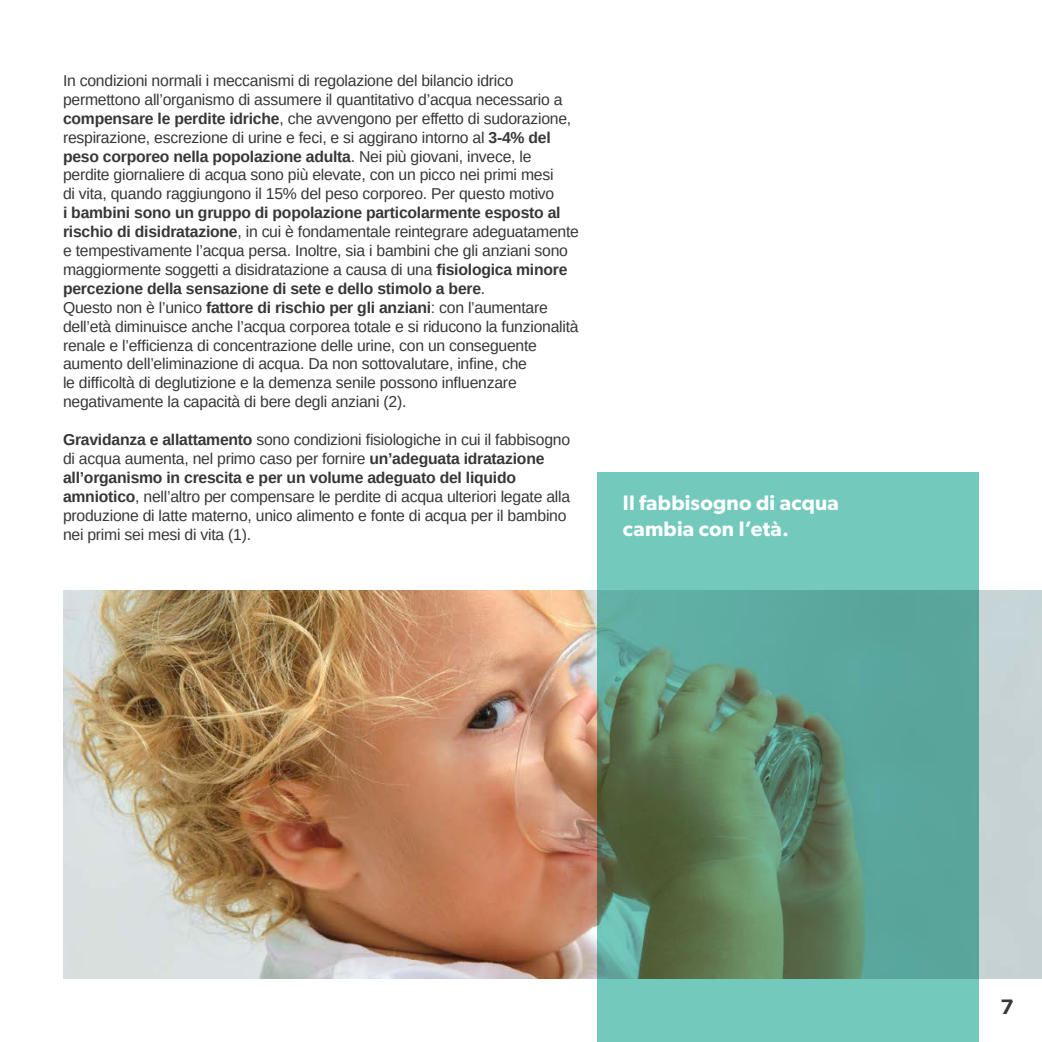
<style>
.page{position:relative;width:1042px;height:1042px;background:#fff}
.page>*{position:absolute;margin:0;border:0;box-sizing:border-box;transform-origin:0 0}
.t1{font:600 21px/25.2px "Gibson";letter-spacing:.01em;color:#fff}
.t2{font:600 21px "Gibson";color:#373736}
.t3{font:15.75px/18.9px "Arimo";letter-spacing:-.015em;color:#373736}
.s1{font-weight:700}
</style>
<div class="page">
<img style="left:63px;top:590px;width:976px;height:389px">
<svg style="left:598px;top:472px;width:381px;height:567px;background:#63a390"></svg>
<hr style="left:0;top:0;width:2px;height:1042px;background:#373736">
<hr style="left:1039px;top:0;width:3px;height:1042px;background:#373736">
<hr style="left:0;top:0;width:1042px;height:2px;background:#373736">
<hr style="left:0;top:1039px;width:1042px;height:3px;background:#373736">
<p class="t3" style="left:63px;top:71px;width:510px">In condizioni normali i meccanismi di regolazione del bilancio idrico permettono all’organismo di assumere il quantitativo d’acqua necessario a <span class="s1">compensare le perdite idriche</span>, che avvengono per effetto di sudorazione, respirazione, escrezione di urine e feci, e si aggirano intorno al <span class="s1">3-4% del peso corporeo nella popolazione adulta</span>. Nei più giovani, invece, le perdite giornaliere di acqua sono più elevate, con un picco nei primi mesi<br>di vita, quando raggiungono il 15% del peso corporeo. Per questo motivo</p>
<p class="t3" style="left:63px;top:203px;width:517px"><span class="s1">i bambini sono un gruppo di popolazione particolarmente esposto al rischio di disidratazione</span>, in cui è fondamentale reintegrare adeguatamente e tempestivamente l’acqua persa. Inoltre, sia i bambini che gli anziani sono maggiormente soggetti a disidratazione a causa di una <span class="s1">fisiologica minore percezione della sensazione di sete e dello stimolo a bere</span>.<br>Questo non è l’unico <span class="s1">fattore di rischio per gli anziani</span>: con l’aumentare dell’età diminuisce anche l’acqua corporea totale e si riducono la funzionalità renale e l’efficienza di concentrazione delle urine, con un conseguente aumento dell’eliminazione di acqua. Da non sottovalutare, infine, che<br>le difficoltà di deglutizione e la demenza senile possono influenzare negativamente la capacità di bere degli anziani (2).</p>
<p class="t3" style="left:63px;top:430px;width:509px"><span class="s1">Gravidanza e allattamento</span> sono condizioni fisiologiche in cui il fabbisogno di acqua aumenta, nel primo caso per fornire <span class="s1">un’adeguata idratazione all’organismo in crescita e per un volume adeguato del liquido amniotico</span>, nell’altro per compensare le perdite di acqua ulteriori legate alla produzione di latte materno, unico alimento e fonte di acqua per il bambino nei primi sei mesi di vita (1).</p>
<h1 class="t1" style="left:623px;top:490px;width:217px">Il fabbisogno di acqua cambia con l’età.</h1>
<h1 class="t2" style="left:1000px;top:994px;width:15px">7</h1>
</div>
